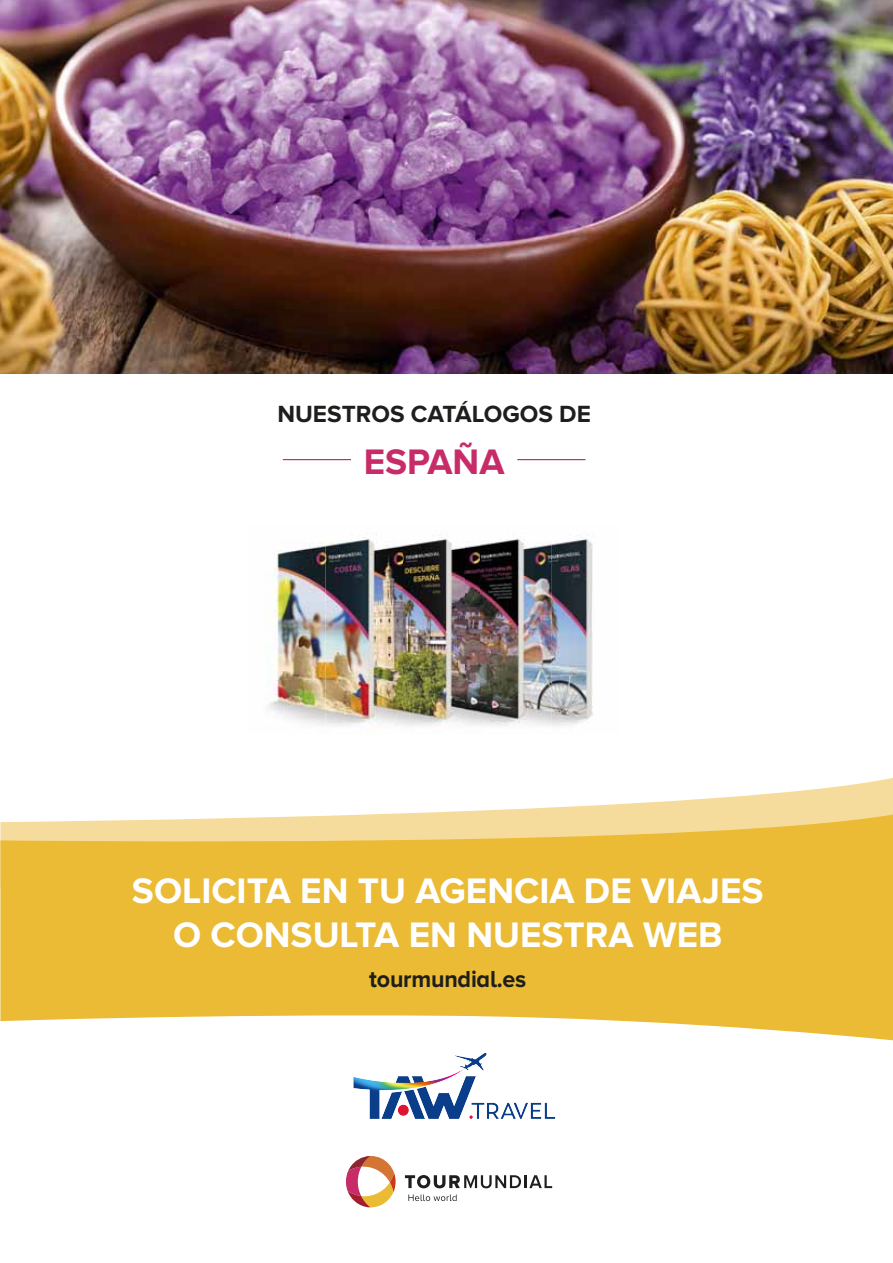
<style>
.page{position:relative;width:893px;height:1263px;background:#fff}
.page>*{position:absolute;margin:0;border:0;box-sizing:border-box;transform-origin:0 0}
.t1{font:700 36.75px/44.1px "Proxima Nova";color:#fff;text-align:center}
.t2{font:700 36.75px "Proxima Nova";color:#c72c69}
.t3{font:700 24.3px "Proxima Nova";color:#1e1e1c}
.t4{font:700 24px "Proxima Nova A";letter-spacing:-.01em;color:#1e1e1c}
</style>
<div class="page">
<hr style="left:283px;top:459px;width:68px;height:1px;background:#c72c69">
<hr style="left:517px;top:459px;width:68px;height:1px;background:#c72c69">
<img style="left:552px;top:537px;width:41px;height:189px">
<img style="left:479px;top:538px;width:73px;height:188px">
<img style="left:403px;top:533px;width:63px;height:193px">
<img style="left:466px;top:541px;width:13px;height:184px">
<img style="left:266px;top:542px;width:60px;height:183px">
<img style="left:326px;top:534px;width:72px;height:198px">
<img style="left:398px;top:545px;width:5px;height:180px">
<svg style="left:346px;top:1156px;width:50px;height:51px"></svg>
<svg style="left:405px;top:1175px;width:147px;height:13px"></svg>
<svg style="left:408px;top:1194px;width:49px;height:7px"></svg>
<svg style="left:471px;top:778px;width:422px;height:33px"></svg>
<svg style="left:0;top:811px;width:893px;height:230px;background:#edc453"></svg>
<img style="left:0;top:0;width:893px;height:373px">
<img style="left:353px;top:1053px;width:203px;height:66px">
<p class="t3" style="left:277px;top:405px;width:315px">NUESTROS CATÁLOGOS DE</p>
<p class="t2" style="left:364px;top:450px;width:142px">ESPAÑA</p>
<p class="t1" style="left:132px;top:870px;width:633px">SOLICITA EN TU AGENCIA DE VIAJES<br>O CONSULTA EN NUESTRA WEB</p>
<p class="t4" style="left:369px;top:972px;width:158px">tourmundial.es</p>
</div>
